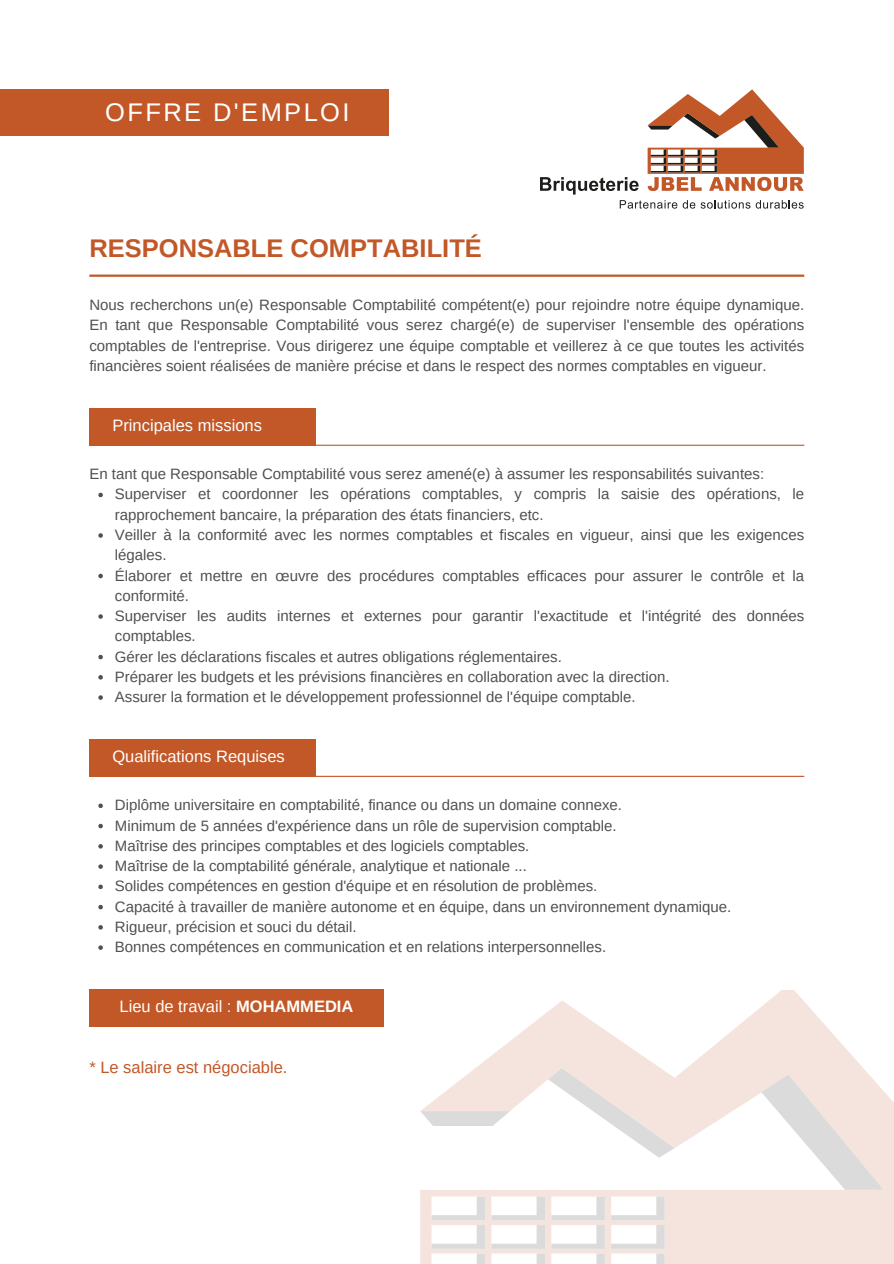
<style>
.page{position:relative;width:894px;height:1264px;background:#fff}
.page>*{position:absolute;margin:0;border:0;box-sizing:border-box;transform-origin:0 0}
.t1{font:700 25.5px "Arimo";color:#c25828}
.t2{font:25.5px "Arimo";letter-spacing:.095em;color:#fff}
.t3{font:16.5px "Arimo";color:#fff}
.t4{font:16.5px "Arimo";color:#c25828}
.t5{font:15px/20.2px "Arimo";color:#505050}
.s1{font-weight:700}
</style>
<div class="page">
<svg style="left:420px;top:990px;width:473px;height:273px;fill:#f5e4dd"></svg>
<svg style="left:431px;top:1196px;width:54px;height:67px"></svg>
<svg style="left:491px;top:1196px;width:54px;height:67px"></svg>
<svg style="left:551px;top:1196px;width:53px;height:67px"></svg>
<svg style="left:611px;top:1196px;width:53px;height:67px"></svg>
<svg style="left:761px;top:1074px;width:122px;height:115px"></svg>
<svg style="left:647px;top:89px;width:156px;height:102px"></svg>
<svg style="left:540px;top:177px;width:98px;height:17px"></svg>
<svg style="left:619px;top:200px;width:184px;height:9px"></svg>
<div style="left:0;top:89px;width:388px;height:47px;background:#c25828"></div>
<hr style="left:89px;top:274px;width:715px;height:3px;background:#c25828">
<svg style="left:98px;top:492px;width:5px;height:5px"></svg>
<svg style="left:98px;top:533px;width:5px;height:4px"></svg>
<svg style="left:98px;top:573px;width:5px;height:5px"></svg>
<svg style="left:98px;top:614px;width:5px;height:4px"></svg>
<svg style="left:98px;top:654px;width:5px;height:5px"></svg>
<svg style="left:98px;top:675px;width:5px;height:4px"></svg>
<svg style="left:98px;top:695px;width:5px;height:4px"></svg>
<svg style="left:98px;top:803px;width:5px;height:5px"></svg>
<svg style="left:98px;top:823px;width:5px;height:5px"></svg>
<svg style="left:98px;top:844px;width:5px;height:4px"></svg>
<svg style="left:98px;top:864px;width:5px;height:4px"></svg>
<svg style="left:98px;top:884px;width:5px;height:5px"></svg>
<svg style="left:98px;top:904px;width:5px;height:5px"></svg>
<svg style="left:98px;top:925px;width:5px;height:4px"></svg>
<svg style="left:98px;top:945px;width:5px;height:4px"></svg>
<div style="left:89px;top:988px;width:294px;height:38px;background:#c25828"></div>
<hr style="left:89px;top:444px;width:715px;height:2px;background:#c25828">
<div style="left:89px;top:408px;width:226px;height:37px;background:#c25828"></div>
<hr style="left:89px;top:775px;width:715px;height:2px;background:#c25828">
<div style="left:89px;top:738px;width:226px;height:38px;background:#c25828"></div>
<h2 class="t2" style="left:105px;top:98px;width:246px">OFFRE D'EMPLOI</h2>
<p class="t1" style="left:89px;top:234px;width:394px">RESPONSABLE COMPTABILITÉ</p>
<h1 class="t5" style="left:89px;top:295px;width:716px;text-align:justify">Nous recherchons un(e) Responsable Comptabilité compétent(e) pour rejoindre notre équipe dynamique.<br>En tant que Responsable Comptabilité vous serez chargé(e) de superviser l'ensemble des opérations comptables de l'entreprise. Vous dirigerez une équipe comptable et veillerez à ce que toutes les activités financières soient réalisées de manière précise et dans le respect des normes comptables en vigueur.</h1>
<p class="t3" style="left:112px;top:416px;width:151px">Principales missions</p>
<p class="t3" style="left:122px;top:416px;width:151px">Principales mi sions</p>
<p class="t5" style="left:89px;top:464px;width:676px">En tant que Responsable Comptabilité vous serez amené(e) à assumer les responsabilités suivantes:</p>
<p class="t5" style="left:115px;top:484px;width:690px">Superviser et coordonner les opérations comptables, y compris la saisie des opérations, le rapprochement bancaire, la préparation des états financiers, etc.</p>
<p class="t5" style="left:115px;top:524px;width:690px">Veiller à la conformité avec les normes comptables et fiscales en vigueur, ainsi que les exigences légales.</p>
<p class="t5" style="left:115px;top:565px;width:690px">Élaborer et mettre en œuvre des procédures comptables efficaces pour assurer le contrôle et la conformité.</p>
<p class="t5" style="left:115px;top:605px;width:690px">Superviser les audits internes et externes pour garantir l'exactitude et l'intégrité des données comptables.</p>
<p class="t5" style="left:115px;top:646px;width:448px">Gérer les déclarations fiscales et autres obligations réglementaires.</p>
<p class="t5" style="left:115px;top:666px;width:556px">Préparer les budgets et les prévisions financières en collaboration avec la direction.</p>
<p class="t5" style="left:115px;top:686px;width:522px">Assurer la formation et le développement professionnel de l'équipe comptable.</p>
<p class="t3" style="left:112px;top:747px;width:174px">Qualifications Requises</p>
<p class="t5" style="left:115px;top:795px;width:508px">Diplôme universitaire en comptabilité, finance ou dans un domaine connexe.</p>
<p class="t5" style="left:115px;top:815px;width:503px">Minimum de 5 années d'expérience dans un rôle de supervision comptable.</p>
<p class="t5" style="left:115px;top:835px;width:416px">Maîtrise des principes comptables et des logiciels comptables.</p>
<p class="t5" style="left:115px;top:855px;width:413px">Maîtrise de la comptabilité générale, analytique et nationale ...</p>
<p class="t5" style="left:115px;top:876px;width:484px">Solides compétences en gestion d'équipe et en résolution de problèmes.</p>
<p class="t5" style="left:115px;top:896px;width:617px">Capacité à travailler de manière autonome et en équipe, dans un environnement dynamique.</p>
<p class="t5" style="left:115px;top:916px;width:243px">Rigueur, précision et souci du détail.</p>
<p class="t5" style="left:115px;top:936px;width:492px">Bonnes compétences en communication et en relations interpersonnelles.</p>
<p class="t3" style="left:120px;top:997px;width:235px">Lieu de travail : <span class="s1">MOHAMMEDIA</span></p>
<p class="t4" style="left:89px;top:1058px;width:199px">* Le salaire est négociable.</p>
</div>
